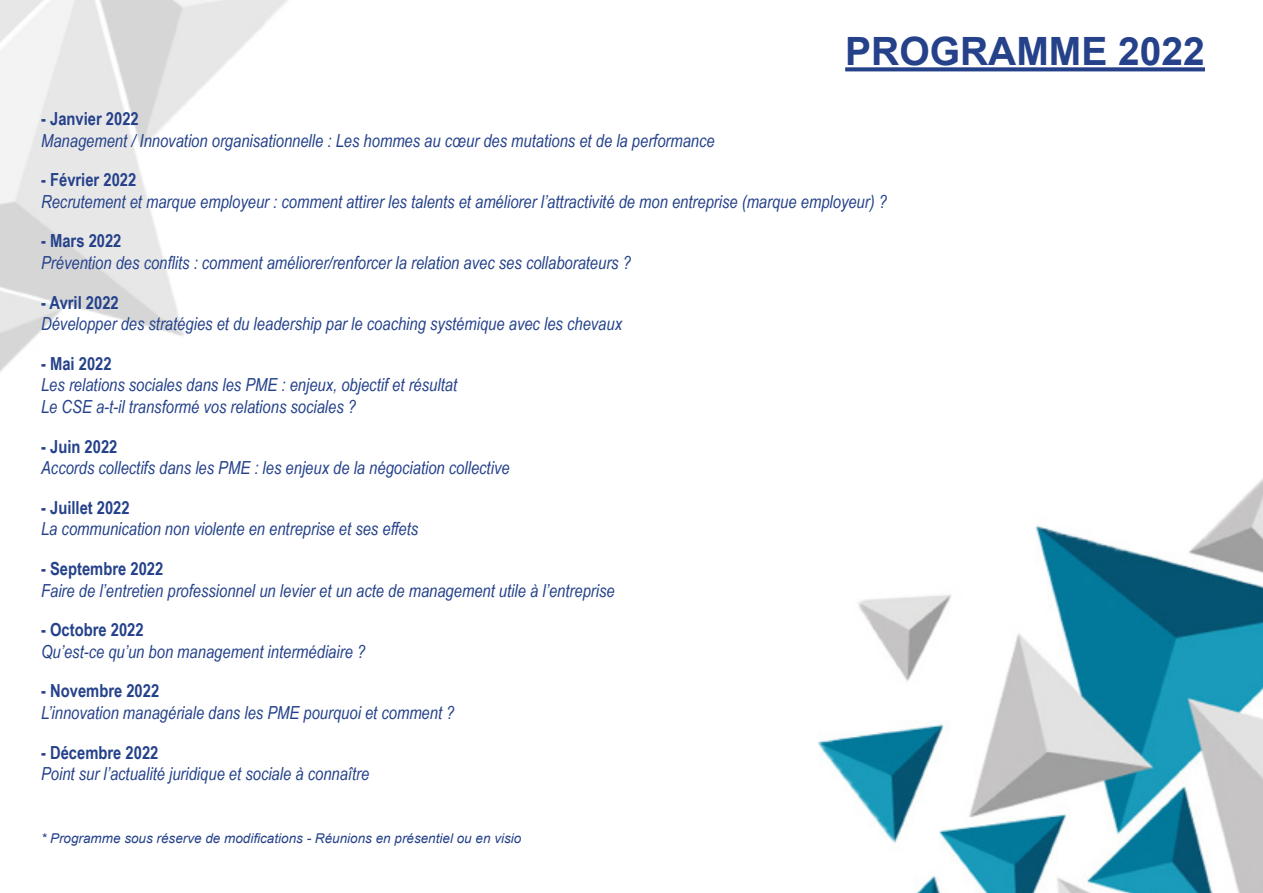
<style>
.page{position:relative;width:1263px;height:893px;background:#fff}
.page>*{position:absolute;margin:0;border:0;box-sizing:border-box;transform-origin:0 0}
.t1{font:700 39px "Arial";color:#24418a}
.Style_de_paragraphe{font:italic 18px/21.6px "Arial Narrow";color:#24418a}
.Style_de_paragraphe-2{font:700 18px "Arial Narrow";color:#24418a}
.Style_de_paragraphe-3{font:italic 13.5px "Arial";color:#24418a}
</style>
<div class="page">
<img style="left:818px;top:478px;width:445px;height:415px">
<img style="left:0;top:0;width:288px;height:372px">
<svg style="left:845px;top:67px;width:360px;height:4px"></svg>
<p class="t1" style="left:845px;top:24px;width:361px">PROGRAMME 2022</p>
<p class="Style_de_paragraphe-2" style="left:41px;top:105px;width:99px">- Janvier 2022</p>
<p class="Style_de_paragraphe" style="left:41px;top:129px;width:675px">Management / Innovation organisationnelle : Les hommes au cœur des mutations et de la performance</p>
<p class="Style_de_paragraphe-2" style="left:41px;top:166px;width:97px">- Février 2022</p>
<p class="Style_de_paragraphe" style="left:41px;top:190px;width:847px">Recrutement et marque employeur : comment attirer les talents et améliorer l’attractivité de mon entreprise (marque employeur) ?</p>
<p class="Style_de_paragraphe-2" style="left:41px;top:227px;width:82px">- Mars 2022</p>
<p class="Style_de_paragraphe" style="left:41px;top:252px;width:591px">Prévention des conflits : comment améliorer/renforcer la relation avec ses collaborateurs ?</p>
<p class="Style_de_paragraphe-2" style="left:41px;top:289px;width:79px">- Avril 2022</p>
<p class="Style_de_paragraphe" style="left:41px;top:313px;width:582px">Développer des stratégies et du leadership par le coaching systémique avec les chevaux</p>
<p class="Style_de_paragraphe-2" style="left:41px;top:350px;width:72px">- Mai 2022</p>
<p class="Style_de_paragraphe" style="left:41px;top:374px;width:417px">Les relations sociales dans les PME : enjeux, objectif et résultat<br>Le CSE a-t-il transformé vos relations sociales ?</p>
<p class="Style_de_paragraphe-2" style="left:41px;top:433px;width:78px">- Juin 2022</p>
<p class="Style_de_paragraphe" style="left:41px;top:457px;width:470px">Accords collectifs dans les PME : les enjeux de la négociation collective</p>
<p class="Style_de_paragraphe-2" style="left:41px;top:494px;width:90px">- Juillet 2022</p>
<p class="Style_de_paragraphe" style="left:41px;top:518px;width:379px">La communication non violente en entreprise et ses effets</p>
<p class="Style_de_paragraphe-2" style="left:41px;top:555px;width:124px">- Septembre 2022</p>
<p class="Style_de_paragraphe" style="left:41px;top:579px;width:575px">Faire de l’entretien professionnel un levier et un acte de management utile à l’entreprise</p>
<p class="Style_de_paragraphe-2" style="left:41px;top:616px;width:104px">- Octobre 2022</p>
<p class="Style_de_paragraphe" style="left:41px;top:640px;width:326px">Qu’est-ce qu’un bon management intermédiaire ?</p>
<p class="Style_de_paragraphe-2" style="left:41px;top:677px;width:120px">- Novembre 2022</p>
<p class="Style_de_paragraphe" style="left:41px;top:702px;width:415px">L’innovation managériale dans les PME pourquoi et comment ?</p>
<p class="Style_de_paragraphe-2" style="left:41px;top:739px;width:119px">- Décembre 2022</p>
<p class="Style_de_paragraphe" style="left:41px;top:763px;width:330px">Point sur l’actualité juridique et sociale à connaître</p>
<p class="Style_de_paragraphe-3" style="left:41px;top:830px;width:482px">* Programme sous réserve de modifications - Réunions en présentiel ou en visio</p>
</div>
